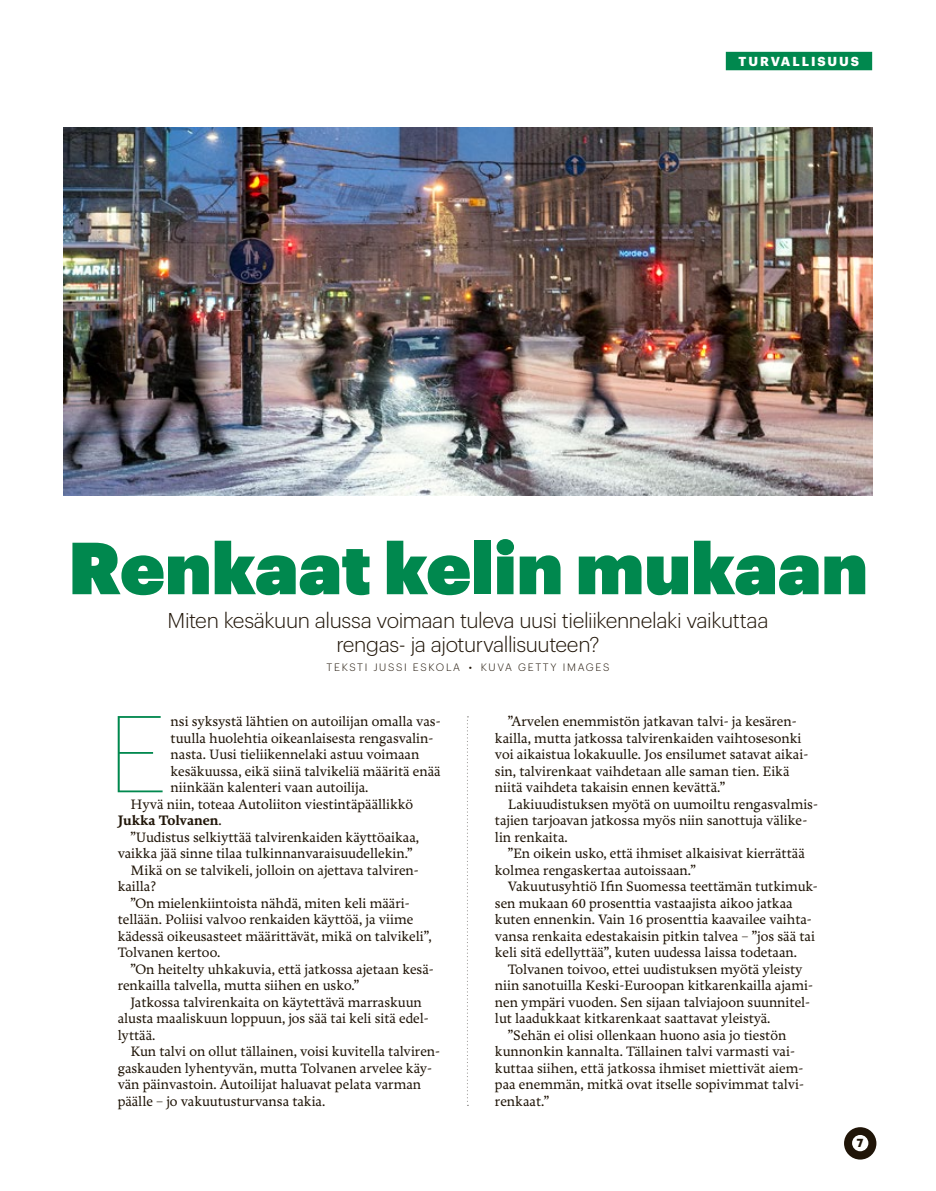
<style>
.page{position:relative;width:936px;height:1191px;background:#fff}
.page>*{position:absolute;margin:0;border:0;box-sizing:border-box;transform-origin:0 0}
.t1{font:100 106.5px "Graphik";color:#00884e}
.t2{font:72px "Graphik Super";letter-spacing:.005em;color:#00884e}
.t3{font:300 21px/24px "Graphik";letter-spacing:-.02em;color:#201508;text-align:center}
.t4{font:500 14.25px/16.5px "Freya";color:#201508}
.t5{font:700 14.25px "Freya";color:#201508}
.t6{font:700 12.75px "Graphik";letter-spacing:.155em;color:#fff}
.t7{font:700 11.4px "Graphik";color:#201508}
.t8{font:300 10.5px "Graphik";letter-spacing:.165em;color:#201508}
.s1{font-weight:500}
</style>
<div class="page">
<img style="left:64px;top:128px;width:808px;height:367px">
<div style="left:725px;top:52px;width:147px;height:18px;background:#00884e"></div>
<svg style="left:467px;top:716px;width:1px;height:390px"></svg>
<svg style="left:844px;top:1127px;width:32px;height:32px"></svg>
<p class="t6" style="left:738px;top:52px;width:122px">TURVALLISUUS</p>
<h2 class="t2" style="left:68px;top:511px;width:800px">Renkaat kelin mukaan</h2>
<h3 class="t3" style="left:167px;top:606px;width:602px">Miten kesäkuun alussa voimaan tuleva uusi tieliikennelaki vaikuttaa rengas- ja ajoturvallisuuteen?</h3>
<p class="t8" style="left:326px;top:660px;width:284px">TEKSTI JUSSI ESKOLA • KUVA GETTY IMAGES</p>
<h1 class="t1" style="left:108px;top:678px;width:62px">E</h1>
<p class="t4" style="left:170px;top:714px;width:271px">nsi syksystä lähtien on autoilijan omalla vas-</p>
<p class="t4" style="left:170px;top:730px;width:264px">tuulla huolehtia oikeanlaisesta rengasvalin-</p>
<p class="t4" style="left:170px;top:747px;width:250px">nasta. Uusi tieliikennelaki astuu voimaan</p>
<p class="t4" style="left:170px;top:763px;width:271px">kesäkuussa, eikä siinä talvikeliä määritä enää</p>
<p class="t4" style="left:170px;top:780px;width:199px">niinkään kalenteri vaan autoilija.</p>
<p class="t4" style="left:130px;top:796px;width:284px">Hyvä niin, toteaa Autoliiton viestintäpäällikkö</p>
<p class="t5" style="left:118px;top:812px;width:105px">Jukka Tolvanen<span class="s1">.</span></p>
<p class="t4" style="left:130px;top:829px;width:290px">”Uudistus selkiyttää talvirenkaiden käyttöaikaa,</p>
<p class="t4" style="left:118px;top:846px;width:296px">vaikka jää sinne tilaa tulkinnanvaraisuudellekin.”</p>
<p class="t4" style="left:130px;top:862px;width:290px">Mikä on se talvikeli, jolloin on ajettava talviren-</p>
<p class="t4" style="left:118px;top:879px;width:40px">kailla?</p>
<p class="t4" style="left:130px;top:895px;width:280px">”On mielenkiintoista nähdä, miten keli määri-</p>
<p class="t4" style="left:118px;top:912px;width:297px">tellään. Poliisi valvoo renkaiden käyttöä, ja viime</p>
<p class="t4" style="left:118px;top:928px;width:315px">kädessä oikeusasteet määrittävät, mikä on talvikeli”,</p>
<p class="t4" style="left:118px;top:945px;width:104px">Tolvanen kertoo.</p>
<p class="t4" style="left:130px;top:961px;width:304px">”On heitelty uhkakuvia, että jatkossa ajetaan kesä-</p>
<p class="t4" style="left:118px;top:978px;width:243px">renkailla talvella, mutta siihen en usko.”</p>
<p class="t4" style="left:130px;top:994px;width:293px">Jatkossa talvirenkaita on käytettävä marraskuun</p>
<p class="t4" style="left:118px;top:1011px;width:312px">alusta maaliskuun loppuun, jos sää tai keli sitä edel-</p>
<p class="t4" style="left:118px;top:1027px;width:39px">lyttää.</p>
<p class="t4" style="left:130px;top:1044px;width:311px">Kun talvi on ollut tällainen, voisi kuvitella talviren-</p>
<p class="t4" style="left:118px;top:1060px;width:316px">gaskauden lyhentyvän, mutta Tolvanen arvelee käy-</p>
<p class="t4" style="left:118px;top:1077px;width:305px">vän päinvastoin. Autoilijat haluavat pelata varman</p>
<p class="t4" style="left:118px;top:1093px;width:209px">päälle – jo vakuutusturvansa takia.</p>
<p class="t4" style="left:495px;top:714px;width:315px;text-indent:13px">”Arvelen enemmistön jatkavan talvi- ja kesären&shy;kailla, mutta jatkossa talvirenkaiden vaihtosesonki voi aikaistua lokakuulle. Jos ensilumet satavat aikai&shy;sin, talvirenkaat vaihdetaan alle saman tien. Eikä niitä vaihdeta takaisin ennen kevättä.”</p>
<p class="t4" style="left:495px;top:796px;width:324px;text-indent:13px">Lakiuudistuksen myötä on uumoiltu rengasvalmis&shy;tajien tarjoavan jatkossa myös niin sanottuja välike&shy;lin renkaita.</p>
<p class="t4" style="left:495px;top:846px;width:311px;text-indent:13px">”En oikein usko, että ihmiset alkaisivat kierrättää kolmea rengaskertaa autoissaan.”</p>
<p class="t4" style="left:495px;top:879px;width:324px;text-indent:13px">Vakuutusyhtiö Ifin Suomessa teettämän tutkimuk&shy;sen mukaan 60 prosenttia vastaajista aikoo jatkaa kuten ennenkin. Vain 16 prosenttia kaavailee vaihta&shy;vansa renkaita edestakaisin pitkin talvea – ”jos sää tai keli sitä edellyttää”, kuten uudessa laissa todetaan.</p>
<p class="t4" style="left:507px;top:961px;width:296px">Tolvanen toivoo, ettei uudistuksen myötä yleisty</p>
<p class="t4" style="left:495px;top:978px;width:319px">niin sanotuilla Keski-Euroopan kitkarenkailla ajami-</p>
<p class="t4" style="left:495px;top:994px;width:316px">nen ympäri vuoden. Sen sijaan talviajoon suunnitel-</p>
<p class="t4" style="left:495px;top:1011px;width:277px">lut laadukkaat kitkarenkaat saattavat yleistyä.</p>
<p class="t4" style="left:507px;top:1027px;width:280px">”Sehän ei olisi ollenkaan huono asia jo tiestön</p>
<p class="t4" style="left:495px;top:1044px;width:301px">kunnonkin kannalta. Tällainen talvi varmasti vai-</p>
<p class="t4" style="left:495px;top:1060px;width:310px">kuttaa siihen, että jatkossa ihmiset miettivät aiem-</p>
<p class="t4" style="left:495px;top:1077px;width:310px">paa enemmän, mitkä ovat itselle sopivimmat talvi-</p>
<p class="t4" style="left:495px;top:1093px;width:56px">renkaat.”</p>
<p class="t7" style="left:856px;top:1134px;width:8px">7</p>
</div>
